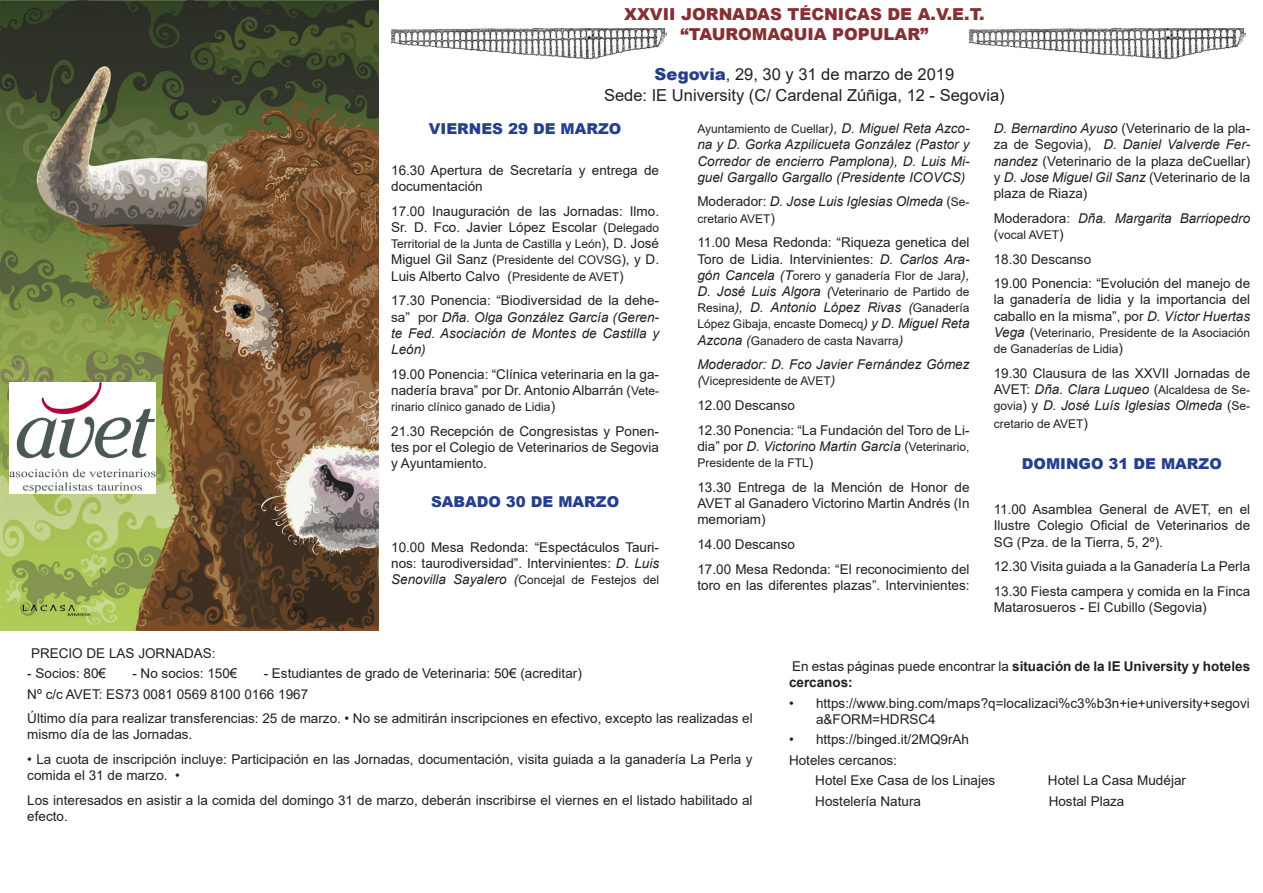
<style>
.page{position:relative;width:1263px;height:893px;background:#fff}
.page>*{position:absolute;margin:0;border:0;box-sizing:border-box;transform-origin:0 0}
.t1{font:16.5px "Arial";color:#231f20}
.t2{font:900 16.5px "Arial";color:#843034}
.t3{font:900 15px "Arial";color:#253f8e}
.t4{font:13.5px/16.2px "Arial";color:#231f20}
.t5{font:italic 13.5px/16.2px "Arial";color:#231f20;text-align:justify}
.t6{font:700 13.5px/16.2px "Arial";color:#231f20}
.t7{font:12px/16.2px "Arial";color:#231f20}
.s1{font-weight:900;color:#253f8e}
.s2{font-size:12px}
.s3{font-size:13.5px}
.s4{font-style:normal}
.s5{font-style:italic}
.s6{font-style:italic;font-size:13.5px}
.s7{font-style:normal;font-size:12px}
.s8{font-weight:400}
</style>
<div class="page">
<img style="left:0;top:0;width:378px;height:630px">
<img style="left:10px;top:383px;width:146px;height:111px">
<img style="left:391px;top:28px;width:276px;height:32px">
<img style="left:969px;top:28px;width:276px;height:31px">
<p class="t2" style="left:624px;top:2px;width:362px">XXVII JORNADAS TÉCNICAS DE A.V.E.T.</p>
<p class="t2" style="left:680px;top:22px;width:249px">“TAUROMAQUIA POPULAR”</p>
<p class="t1" style="left:654px;top:63px;width:301px"><span class="s1">Segovia</span>, 29, 30 y 31 de marzo de 2019</p>
<p class="t1" style="left:604px;top:84px;width:402px">Sede: IE University (C/ Cardenal Zúñiga, 12 - Segovia)</p>
<p class="t3" style="left:429px;top:118px;width:194px">VIERNES 29 DE MARZO</p>
<p class="t4" style="left:391px;top:162px;width:269px">16.30 Apertura de Secretaría y entrega de documentación</p>
<p class="t4" style="left:391px;top:203px;width:269px">17.00 Inauguración de las Jornadas: Ilmo.<br>Sr. D. Fco. Javier López Escolar (<span class="s2">Delegado</span></p>
<p class="t7" style="left:391px;top:236px;width:269px">Territorial de la Junta de Castilla y León<span class="s3">), D. José</span></p>
<p class="t4" style="left:391px;top:252px;width:269px">Miguel Gil Sanz (<span class="s2">Presidente del COVSG</span>), y D.<br>Luis Alberto Calvo (<span class="s2">Presidente de AVET</span>)</p>
<p class="t5" style="left:391px;top:293px;width:269px"><span class="s4">17.30 Ponencia: “Biodiversidad de la dehe&shy;sa” por</span> Dña. Olga González García (Geren&shy;te Fed. Asociación de Montes de Castilla y León)</p>
<p class="t4" style="left:391px;top:366px;width:269px">19.00 Ponencia: “Clínica veterinaria en la ga&shy;nadería brava” por Dr. Antonio Albarrán (<span class="s2">Vete-</span></p>
<p class="t7" style="left:391px;top:399px;width:165px">rinario clínico ganado de Lidia<span class="s3">)</span></p>
<p class="t4" style="left:391px;top:423px;width:269px;text-align:justify">21.30 Recepción de Congresistas y Ponen&shy;tes por el Colegio de Veterinarios de Segovia y Ayuntamiento.</p>
<p class="t3" style="left:431px;top:490px;width:190px">SABADO 30 DE MARZO</p>
<p class="t4" style="left:391px;top:539px;width:269px">10.00 Mesa Redonda: “Espectáculos Tauri&shy;nos: taurodiversidad”. Intervinientes: <span class="s5">D. Luis</span></p>
<p class="t7" style="left:391px;top:572px;width:269px"><span class="s6">Senovilla Sayalero (</span>Concejal de Festejos del</p>
<p class="t7" style="left:697px;top:121px;width:274px">Ayuntamiento de Cuellar<span class="s6">), D. Miguel Reta Azco-</span></p>
<p class="t5" style="left:697px;top:137px;width:274px">na y D. Gorka Azpilicueta González (Pastor y Corredor de encierro Pamplona), D. Luis Mi&shy;guel Gargallo Gargallo (Presidente ICOVCS)</p>
<p class="t5" style="left:697px;top:194px;width:274px"><span class="s4">Moderador:</span> D. Jose Luis Iglesias Olmeda <span class="s4">(</span><span class="s7">Se-</span></p>
<p class="t7" style="left:697px;top:210px;width:79px">cretario AVET<span class="s3">)</span></p>
<p class="t4" style="left:697px;top:234px;width:274px">11.00 Mesa Redonda: “Riqueza genetica del<br>Toro de Lidia. Intervinientes: <span class="s5">D. Carlos Ara-</span></p>
<p class="t7" style="left:697px;top:267px;width:274px"><span class="s6">gón Cancela (T</span>orero y ganadería Flor de Jara<span class="s6">),<br>D. José Luis Algora (</span>Veterinario de Partido de</p>
<p class="t5" style="left:697px;top:300px;width:274px"><span class="s7">Resina</span>), D. Antonio López Rivas (<span class="s7">Ganadería</span></p>
<p class="t7" style="left:697px;top:316px;width:274px">López Gibaja, encaste Domecq<span class="s6">) y D. Miguel Reta<br>Azcona (</span>Ganadero de casta Navarra<span class="s6">)</span></p>
<p class="t5" style="left:697px;top:357px;width:274px">Moderador: D. Fco Javier Fernández Gómez</p>
<p class="t7" style="left:697px;top:373px;width:139px"><span class="s6">(</span>Vicepresidente de AVET<span class="s6">)</span></p>
<p class="t4" style="left:697px;top:397px;width:99px">12.00 Descanso</p>
<p class="t4" style="left:697px;top:422px;width:274px">12.30 Ponencia: “La Fundación del Toro de Li&shy;dia” por <span class="s5">D. Victorino Martin García</span> (<span class="s2">Veterinario,</span></p>
<p class="t7" style="left:697px;top:455px;width:117px">Presidente de la FTL<span class="s3">)</span></p>
<p class="t4" style="left:697px;top:479px;width:274px;text-align:justify">13.30 Entrega de la Mención de Honor de AVET al Ganadero Victorino Martin Andrés (In memoriam)</p>
<p class="t4" style="left:697px;top:536px;width:99px">14.00 Descanso</p>
<p class="t4" style="left:697px;top:561px;width:274px">17.00 Mesa Redonda: “El reconocimiento del toro en las diferentes plazas”. Intervinientes:</p>
<p class="t4" style="left:994px;top:120px;width:258px;text-align:justify"><span class="s5">D. Bernardino Ayuso</span> (Veterinario de la pla&shy;za de Segovia), <span class="s5">D. Daniel Valverde Fer&shy;nandez</span> (Veterinario de la plaza deCuellar) y <span class="s5">D. Jose Miguel Gil Sanz</span> (Veterinario de la plaza de Riaza)</p>
<p class="t5" style="left:994px;top:210px;width:258px"><span class="s4">Moderadora:</span> Dña. Margarita Barriopedro</p>
<p class="t7" style="left:994px;top:226px;width:72px"><span class="s3">(</span>vocal AVET<span class="s3">)</span></p>
<p class="t4" style="left:994px;top:251px;width:99px">18.30 Descanso</p>
<p class="t4" style="left:994px;top:275px;width:258px;text-align:justify">19.00 Ponencia: “Evolución del manejo de la ganadería de lidia y la importancia del caballo en la misma”, por <span class="s5">D. Víctor Huertas</span></p>
<p class="t7" style="left:994px;top:324px;width:258px"><span class="s6">Vega</span> <span class="s3">(</span>Veterinario, Presidente de la Asociación de Ganaderías de Lidia<span class="s3">)</span></p>
<p class="t4" style="left:994px;top:365px;width:258px;text-align:justify">19.30 Clausura de las XXVII Jornadas de AVET: <span class="s5">Dña. Clara Luqueo</span> (<span class="s2">Alcaldesa de Se&shy;govia</span>) y <span class="s5">D. José Luís Iglesias Olmeda</span> (<span class="s2">Se-</span></p>
<p class="t7" style="left:994px;top:416px;width:96px">cretario de AVET<span class="s3">)</span></p>
<p class="t3" style="left:1022px;top:453px;width:201px">DOMINGO 31 DE MARZO</p>
<p class="t4" style="left:994px;top:501px;width:258px;text-align:justify">11.00 Asamblea General de AVET, en el Ilustre Colegio Oficial de Veterinarios de SG (Pza. de la Tierra, 5, 2º).</p>
<p class="t4" style="left:994px;top:558px;width:258px">12.30 Visita guiada a la Ganadería La Perla</p>
<p class="t4" style="left:994px;top:583px;width:258px">13.30 Fiesta campera y comida en la Finca<br>Matarosueros - El Cubillo (Segovia)</p>
<p class="t4" style="left:31px;top:645px;width:186px">PRECIO DE LAS JORNADAS:</p>
<p class="t4" style="left:27px;top:665px;width:80px">- Socios: 80€</p>
<p class="t4" style="left:132px;top:665px;width:107px">- No socios: 150€</p>
<p class="t4" style="left:264px;top:665px;width:320px">- Estudiantes de grado de Veterinaria: 50€ (acreditar)</p>
<p class="t4" style="left:27px;top:686px;width:282px">Nº c/c AVET: ES73 0081 0569 8100 0166 1967</p>
<p class="t4" style="left:27px;top:710px;width:727px">Último día para realizar transferencias: 25 de marzo. • No se admitirán inscripciones en efectivo, excepto las realizadas el mismo día de las Jornadas.</p>
<p class="t4" style="left:27px;top:751px;width:727px">• La cuota de inscripción incluye: Participación en las Jornadas, documentación, visita guiada a la ganadería La Perla y comida el 31 de marzo. •</p>
<p class="t4" style="left:27px;top:792px;width:727px">Los interesados en asistir a la comida del domingo 31 de marzo, deberán inscribirse el viernes en el listado habilitado al efecto.</p>
<p class="t6" style="left:789px;top:658px;width:463px"><span class="s8">En estas páginas puede encontrar la</span> situación de la IE University y hoteles cercanos:</p>
<p class="t4" style="left:816px;top:695px;width:435px;text-indent:-27px">• https://www.bing.com/maps?q=localizaci%c3%b3n+ie+university+segovi a&amp;FORM=HDRSC4</p>
<p class="t4" style="left:789px;top:731px;width:182px">• https://binged.it/2MQ9rAh</p>
<p class="t4" style="left:789px;top:752px;width:110px">Hoteles cercanos:</p>
<p class="t4" style="left:815px;top:772px;width:182px">Hotel Exe Casa de los Linajes</p>
<p class="t4" style="left:1048px;top:772px;width:140px">Hotel La Casa Mudéjar</p>
<p class="t4" style="left:815px;top:793px;width:107px">Hostelería Natura</p>
<p class="t4" style="left:1049px;top:793px;width:77px">Hostal Plaza</p>
</div>
